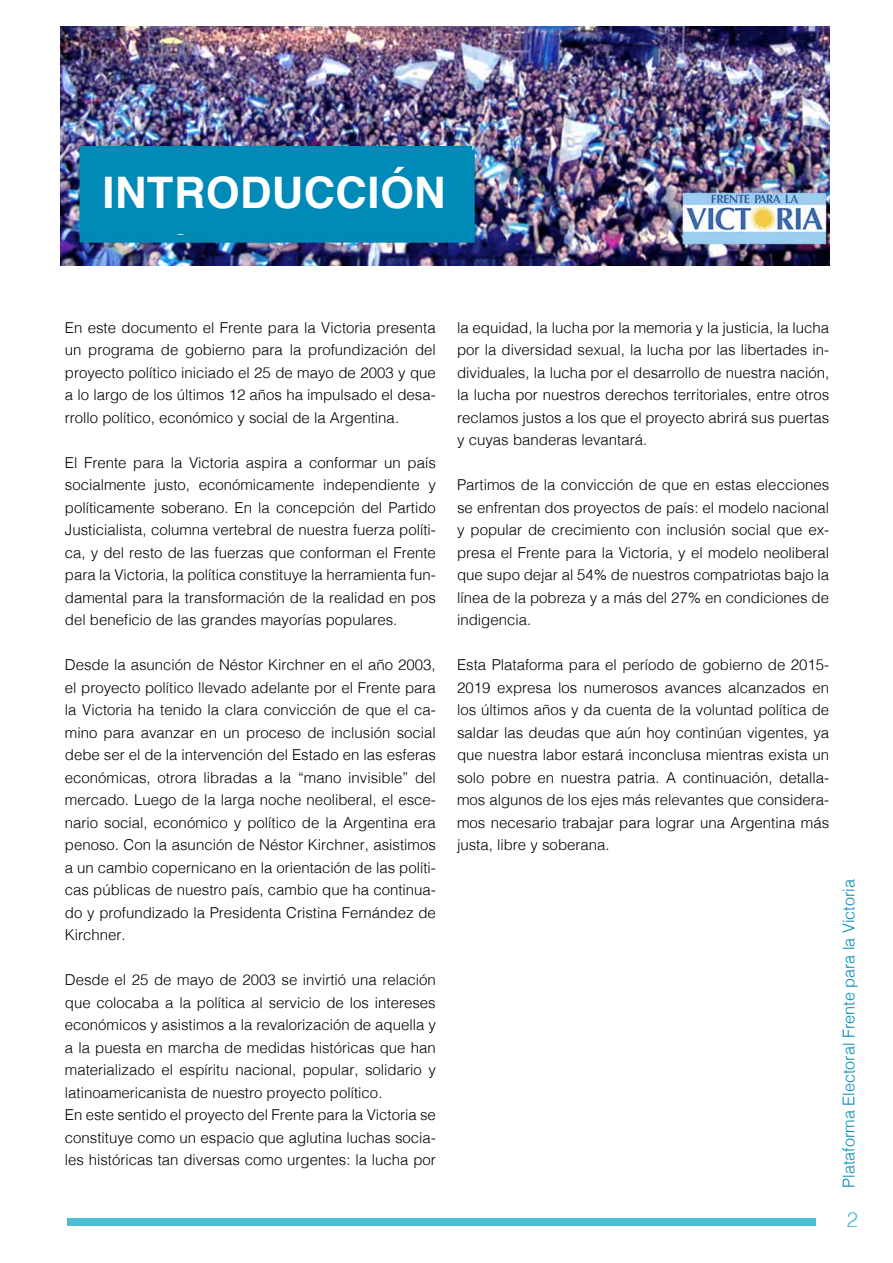
<style>
.page{position:relative;width:893px;height:1263px;background:#fff}
.page>*{position:absolute;margin:0;border:0;box-sizing:border-box;transform-origin:0 0}
.t1{font:700 43.5px "Helvetica";letter-spacing:.01em;color:#fff}
.t2{font:300 21px "Helvetica";color:#4bbdd5}
.t3{font:300 16.2px "Helvetica";color:#008ab7}
.t4{font:300 15px/22.5px "Helvetica";color:#000;text-align:justify}
</style>
<div class="page">
<div style="left:67px;top:1218px;width:748px;height:7px;background:#4bbdd5"></div>
<img style="left:61px;top:27px;width:769px;height:238px">
<div style="left:81px;top:146px;width:391px;height:88px;background:#008ab7"></div>
<h1 class="t1" style="left:103px;top:158px;width:345px">INTRODUCCIÓN</h1>
<p class="t4" style="left:65px;top:315px;width:373px">En este documento el Frente para la Victoria presenta un programa de gobierno para la profundización del proyecto político iniciado el 25 de mayo de 2003 y que a lo largo de los últimos 12 años ha impulsado el desa&shy;rrollo político, económico y social de la Argentina.</p>
<p class="t4" style="left:65px;top:450px;width:373px">El Frente para la Victoria aspira a conformar un país socialmente justo, económicamente independiente y políticamente soberano. En la concepción del Partido Justicialista, columna vertebral de nuestra fuerza políti&shy;ca, y del resto de las fuerzas que conforman el Frente para la Victoria, la política constituye la herramienta fun&shy;damental para la transformación de la realidad en pos del beneficio de las grandes mayorías populares.</p>
<p class="t4" style="left:65px;top:652px;width:373px">Desde la asunción de Néstor Kirchner en el año 2003, el proyecto político llevado adelante por el Frente para la Victoria ha tenido la clara convicción de que el ca&shy;mino para avanzar en un proceso de inclusión social debe ser el de la intervención del Estado en las esferas económicas, otrora libradas a la “mano invisible” del mercado. Luego de la larga noche neoliberal, el esce&shy;nario social, económico y político de la Argentina era penoso. Con la asunción de Néstor Kirchner, asistimos a un cambio copernicano en la orientación de las políti&shy;cas públicas de nuestro país, cambio que ha continua&shy;do y profundizado la Presidenta Cristina Fernández de Kirchner.</p>
<p class="t4" style="left:65px;top:967px;width:373px;text-align:left">Desde el 25 de mayo de 2003 se invirtió una relación que colocaba a la política al servicio de los intereses económicos y asistimos a la revalorización de aquella y a la puesta en marcha de medidas históricas que han materializado el espíritu nacional, popular, solidario y latinoamericanista de nuestro proyecto político.<br>En este sentido el proyecto del Frente para la Victoria se constituye como un espacio que aglutina luchas socia&shy;les históricas tan diversas como urgentes: la lucha por</p>
<p class="t4" style="left:457px;top:315px;width:374px">la equidad, la lucha por la memoria y la justicia, la lucha por la diversidad sexual, la lucha por las libertades in&shy;dividuales, la lucha por el desarrollo de nuestra nación, la lucha por nuestros derechos territoriales, entre otros reclamos justos a los que el proyecto abrirá sus puertas y cuyas banderas levantará.</p>
<p class="t4" style="left:457px;top:472px;width:374px">Partimos de la convicción de que en estas elecciones se enfrentan dos proyectos de país: el modelo nacional y popular de crecimiento con inclusión social que ex&shy;presa el Frente para la Victoria, y el modelo neoliberal que supo dejar al 54% de nuestros compatriotas bajo la línea de la pobreza y a más del 27% en condiciones de indigencia.</p>
<p class="t4" style="left:457px;top:652px;width:374px">Esta Plataforma para el período de gobierno de 2015- 2019 expresa los numerosos avances alcanzados en los últimos años y da cuenta de la voluntad política de saldar las deudas que aún hoy continúan vigentes, ya que nuestra labor estará inconclusa mientras exista un solo pobre en nuestra patria. A continuación, detalla&shy;mos algunos de los ejes más relevantes que considera&shy;mos necesario trabajar para lograr una Argentina más justa, libre y soberana.</p>
<p class="t3" style="left:835px;top:1188px;width:310px;rotate:-90deg">Plataforma Electoral Frente para la Victoria</p>
<h2 class="t2" style="left:846px;top:1202px;width:13px">2</h2>
</div>
